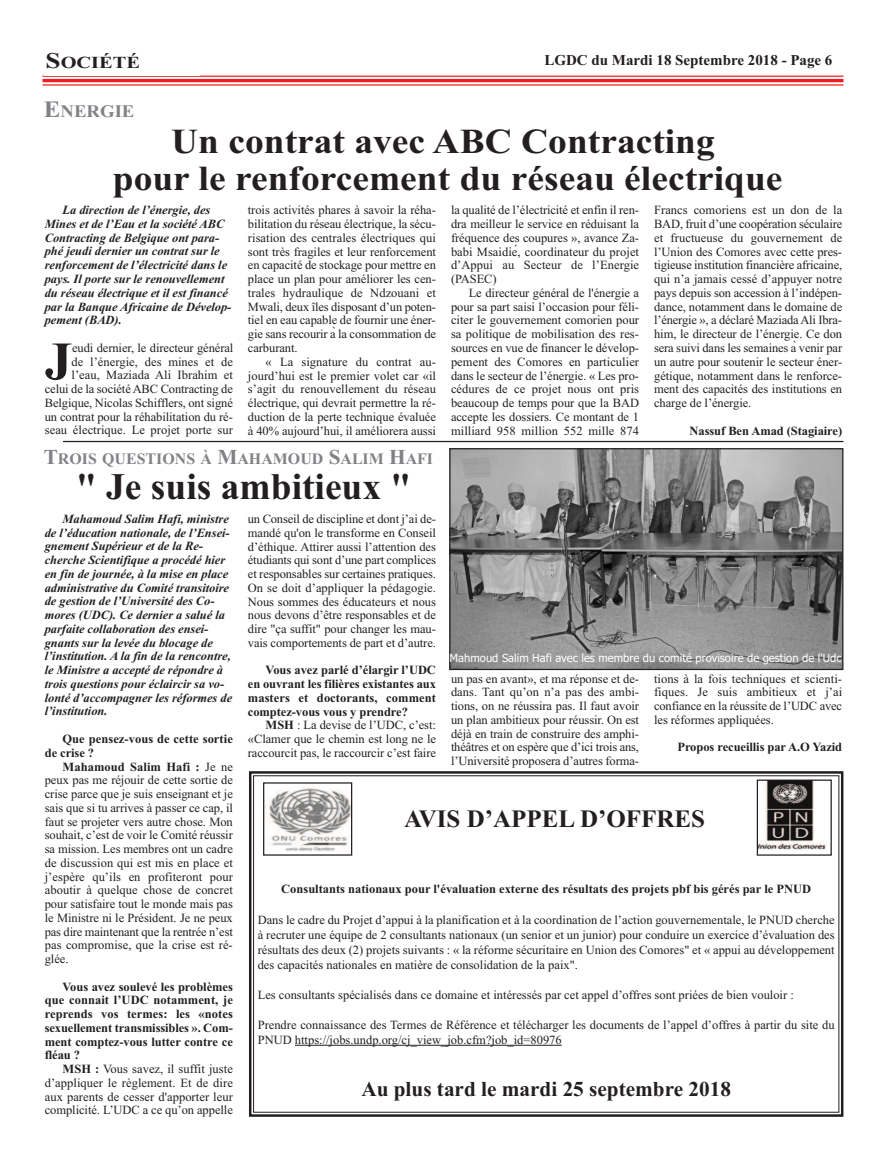
<style>
.page{position:relative;width:886px;height:1170px;background:#fff}
.page>*{position:absolute;margin:0;border:0;box-sizing:border-box;transform-origin:0 0}
.t1{font:700 54px "Times New Roman";color:#231f20}
.t2{font:700 37.5px "Times New Roman";color:#231f20}
.t3{font:700 35.12px/36.4px "Times New Roman";color:#231f20;text-align:center;scale:1.07 1}
.t4{font:700 25px "Times New Roman";color:#231f20}
.t5{font:700 21.25px "Times New Roman";color:#231f20}
.t6{font:700 17.62px "Times New Roman";color:#808285;scale:1.07 1}
.t7{font:700 16.88px "Times New Roman";color:#231f20;scale:1.21 1}
.t8{font:700 16px "Times New Roman";color:#808285}
.t9{font:700 15px "Times New Roman";color:#231f20}
.t10{font:12.5px/13.8px "Times New Roman";letter-spacing:-.005em;color:#231f20;text-align:justify}
.t11{font:italic 700 12.5px/13.8px "Times New Roman";letter-spacing:-.005em;color:#231f20}
.t12{font:700 12.5px/13.8px "Times New Roman";color:#231f20;text-align:justify}
.t13{font:11.25px "Tahoma";color:#fff}
.s1{font-size:22.5px}
.s2{font-size:23.5px}
.s3{font-size:21.25px}
.s4{font-weight:700}
</style>
<div class="page">
<hr style="left:43px;top:76px;width:800px;height:1px;background:#ee1d23">
<hr style="left:43px;top:79px;width:800px;height:3px;background:#ee1d23">
<hr style="left:43px;top:84px;width:800px;height:2px;background:#ee1d23">
<div style="left:249px;top:771px;width:594px;height:345px;border:2px solid #231f20"></div>
<hr style="left:295px;top:1044px;width:267px;height:1px;background:#231f20">
<img style="left:759px;top:781px;width:67px;height:69px">
<div style="left:757px;top:779px;width:75px;height:76px;border:1px solid #231f20"></div>
<img style="left:265px;top:787px;width:85px;height:65px">
<div style="left:263px;top:782px;width:89px;height:73px;border:1px solid #231f20"></div>
<img style="left:451px;top:450px;width:390px;height:218px">
<div style="left:449px;top:448px;width:394px;height:222px;border:1px solid #231f20"></div>
<hr style="left:63px;top:441px;width:780px;height:1px;background:#231f20">
<h3 class="t7" style="left:46px;top:52px;width:79px"><span class="s1">S</span>OCIÉTÉ</h3>
<p class="t9" style="left:544px;top:51px;width:290px">LGDC du Mardi 18 Septembre 2018 - Page 6</p>
<h3 class="t6" style="left:44px;top:100px;width:86px"><span class="s2">E</span>NERGIE</h3>
<h3 class="t3" style="left:113px;top:123px;width:627px">Un contrat avec ABC Contracting<br>pour le renforcement du réseau électrique</h3>
<p class="t11" style="left:45px;top:203px;width:187px;text-indent:18px">La direction de l’énergie, des<br>Mines et de l’Eau et la société ABC<br>Contracting de Belgique ont para&shy;phé jeudi dernier un contrat sur le renforcement de l’électricité dans le pays. Il porte sur le renouvellement du réseau électrique et il est financé par la Banque Africaine de Dévelop&shy;pement (BAD).</p>
<h1 class="t1" style="left:45px;top:329px;width:29px">J</h1>
<p class="t10" style="left:45px;top:340px;width:190px;text-align:right">eudi dernier, le directeur général<br>de l’énergie, des mines et de l’eau, Maziada Ali Ibrahim et<br>celui de la sociétéABC Contracting de Belgique, Nicolas Schifflers, ont signé un contrat pour la réhabilitation du ré&shy;seau électrique. Le projet porte sur</p>
<p class="t10" style="left:248px;top:203px;width:190px">trois activités phares à savoir la réha&shy;bilitation du réseau électrique, la sécu&shy;risation des centrales électriques qui sont très fragiles et leur renforcement en capacité de stockage pour mettre en place un plan pour améliorer les cen&shy;trales hydraulique de Ndzouani et Mwali, deux îles disposant d’un poten&shy;tiel en eau capable de fournir une éner&shy;gie sans recourir àla consommation de carburant.</p>
<p class="t10" style="left:248px;top:354px;width:190px;text-indent:18px">« La signature du contrat au&shy;jourd’hui est le premier volet car «il s’agit du renouvellement du réseau électrique, qui devrait permettre la ré&shy;duction de la perte technique évaluée à 40% aujourd’hui, il améliorera aussi</p>
<p class="t8" style="left:44px;top:449px;width:391px"><span class="s3">T</span>ROIS QUESTIONS À <span class="s3">M</span>AHAMOUD <span class="s3">S</span>ALIM <span class="s3">H</span>AFI</p>
<h2 class="t2" style="left:76px;top:464px;width:337px">" Je suis ambitieux "</h2>
<p class="t10" style="left:451px;top:203px;width:190px">la qualité de l’électricité et enfin il ren&shy;dra meilleur le service en réduisant la fréquence des coupures », avance Za&shy;babi Msaidié, coordinateur du projet d’Appui au Secteur de l’Energie (PASEC)</p>
<p class="t10" style="left:451px;top:286px;width:190px;text-indent:18px">Le directeur général de l'énergie a pour sa part saisi l’occasion pour féli&shy;citer le gouvernement comorien pour sa politique de mobilisation des res&shy;sources en vue de financer le dévelop&shy;pement des Comores en particulier dans le secteur de l’énergie. « Les pro&shy;cédures de ce projet nous ont pris beaucoup de temps pour que la BAD accepte les dossiers. Ce montant de 1 milliard 958 million 552 mille 874</p>
<p class="t10" style="left:654px;top:203px;width:190px">Francs comoriens est un don de la BAD, fruit d’une coopération séculaire et fructueuse du gouvernement de l’Union des Comores avec cette pres&shy;tigieuse institution financière africaine, qui n’a jamais cessé d’appuyer notre pays depuis son accession à l’indépen&shy;dance, notamment dans le domaine de l’énergie », a déclaré MaziadaAli Ibra&shy;him, le directeur de l’énergie. Ce don sera suivi dans les semaines àvenir par un autre pour soutenir le secteur éner&shy;gétique, notamment dans le renforce&shy;ment des capacités des institutions en charge de l’énergie.</p>
<p class="t12" style="left:689px;top:423px;width:154px">Nassuf Ben Amad (Stagiaire)</p>
<p class="t11" style="left:45px;top:511px;width:189px;text-indent:18px">Mahamoud Salim Hafi, ministre de l’éducation nationale, de l’Ensei&shy;gnement Supérieur et de la Re&shy;cherche Scientifique a procédé hier en fin de journée, à la mise en place administrative du Comité transitoire de gestion de l’Université des Co&shy;mores (UDC). Ce dernier a salué la parfaite collaboration des ensei&shy;gnants sur la levée du blocage de l’institution. A la fin de la rencontre, le Ministre a accepté de répondre à trois questions pour éclaircir sa vo&shy;lonté d’accompagner les réformes de l’institution.</p>
<p class="t12" style="left:45px;top:731px;width:190px;text-indent:18px">Que pensez-vous de cette sortie de crise ?</p>
<p class="t10" style="left:45px;top:759px;width:190px;text-indent:18px"><span class="s4">Mahamoud Salim Hafi :</span> Je ne peux pas me réjouir de cette sortie de crise parce que je suis enseignant et je sais que si tu arrives à passer ce cap, il faut se projeter vers autre chose. Mon souhait, c’est de voir le Comité réussir sa mission. Les membres ont un cadre de discussion qui est mis en place et j’espère qu’ils en profiteront pour aboutir à quelque chose de concret pour satisfaire tout le monde mais pas le Ministre ni le Président. Je ne peux pas dire maintenant que la rentrée n’est pas compromise, que la crise est ré&shy;glée.</p>
<p class="t12" style="left:45px;top:979px;width:190px;text-indent:18px">Vous avez soulevé les problèmes que connait l’UDC notamment, je reprends vos termes: les «notes sexuellement transmissibles ». Com&shy;ment comptez-vous lutter contre ce fléau ?</p>
<p class="t10" style="left:45px;top:1061px;width:190px;text-indent:18px"><span class="s4">MSH :</span> Vous savez, il suffit juste d’appliquer le règlement. Et de dire aux parents de cesser d'apporter leur complicité. L’UDC a ce qu’on appelle</p>
<p class="t10" style="left:248px;top:512px;width:190px">un Conseil de discipline et dont j’ai de&shy;mandé qu'on le transforme en Conseil d’éthique. Attirer aussi l’attention des étudiants qui sont d’une part complices et responsables sur certaines pratiques.<br>On se doit d’appliquer la pédagogie.<br>Nous sommes des éducateurs et nous nous devons d’être responsables et de dire "ça suffit" pour changer les mau&shy;vais comportements de part et d’autre.</p>
<p class="t12" style="left:248px;top:663px;width:190px;text-indent:18px">Vous avez parlé d’élargir l’UDC en ouvrant les filières existantes aux masters et doctorants, comment comptez-vous vous y prendre?</p>
<p class="t10" style="left:248px;top:718px;width:190px;text-indent:18px"><span class="s4">MSH</span> : La devise de l’UDC, c’est: «Clamer que le chemin est long ne le raccourcit pas, le raccourcir c’est faire</p>
<p class="t13" style="left:450px;top:651px;width:393px">Mahmoud Salim Hafi avec les membre du comité provisoire de gestion de l'Udc</p>
<p class="t10" style="left:451px;top:671px;width:190px">un pas en avant», et ma réponse et de&shy;dans. Tant qu’on n’a pas des ambi&shy;tions, on ne réussira pas. Il faut avoir un plan ambitieux pour réussir. On est déjà en train de construire des amphi&shy;théâtres et on espère que d’ici trois ans, l’Université proposera d’autres forma-</p>
<p class="t10" style="left:654px;top:671px;width:190px">tions à la fois techniques et scienti&shy;fiques. Je suis ambitieux et j’ai confiance en la réussite de l’UDC avec les réformes appliquées.</p>
<p class="t12" style="left:677px;top:740px;width:166px">Propos recueillis par A.O Yazid</p>
<h3 class="t4" style="left:404px;top:803px;width:302px">AVIS D’APPEL D’OFFRES</h3>
<p class="t12" style="left:281px;top:882px;width:531px">Consultants nationaux pour l'évaluation externe des résultats des projets pbf bis gérés par le PNUD</p>
<p class="t10" style="left:258px;top:911px;width:578px;line-height:15px">Dans le cadre du Projet d’appui à la planification et à la coordination de l’action gouvernementale, le PNUD cherche à recruter une équipe de 2 consultants nationaux (un senior et un junior) pour conduire un exercice d’évaluation des résultats des deux (2) projets suivants : « la réforme sécuritaire en Union des Comores" et « appui au développement des capacités nationales en matière de consolidation de la paix".</p>
<p class="t10" style="left:258px;top:987px;width:538px">Les consultants spécialisés dans ce domaine et intéressés par cet appel d’offres sont priées de bien vouloir :</p>
<p class="t10" style="left:258px;top:1016px;width:578px;line-height:15px">Prendre connaissance des Termes de Référence et télécharger les documents de l’appel d’offres à partir du site du<br>PNUD https://jobs.undp.org/cj_view_job.cfm?job_id=80976</p>
<h3 class="t5" style="left:361px;top:1076px;width:371px">Au plus tard le mardi 25 septembre 2018</h3>
</div>
